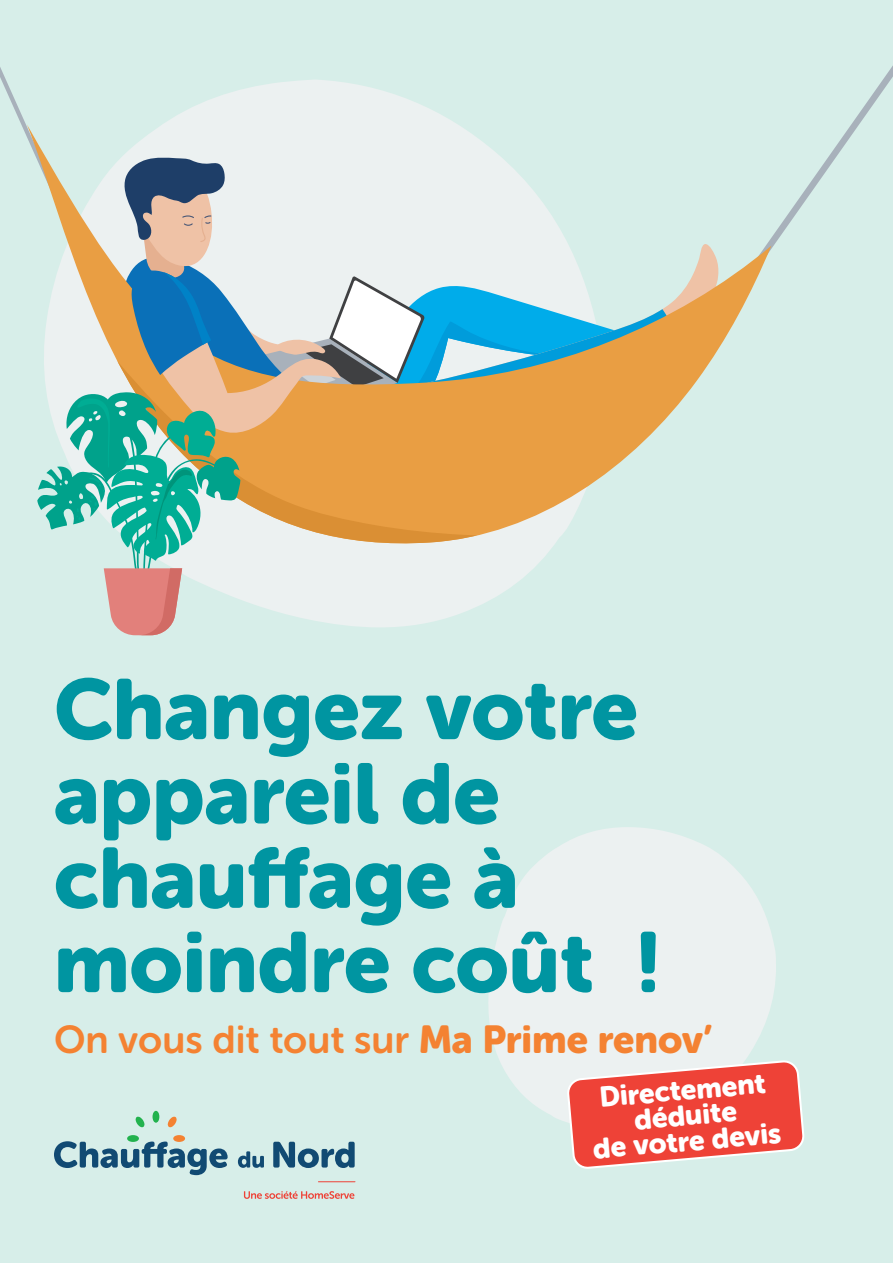
<style>
.page{position:relative;width:893px;height:1263px;background:#d7eee9}
.page>*{position:absolute;margin:0;border:0;box-sizing:border-box;transform-origin:0 0}
.t1{font:84.6px/84.3px "Museo Sans Rounded 900";color:#0095a1}
.t2{font:38.7px "Museo Sans Rounded 700";color:#f48232}
.t3{font:28.5px/25.5px "Museo Sans Rounded 900";color:#fff;text-align:center}
.s1{font-family:"Museo Sans Rounded 900"}
</style>
<div class="page">
<svg style="left:488px;top:827px;width:288px;height:295px;fill:#ecf1f1"></svg>
<svg style="left:771px;top:66px;width:122px;height:183px"></svg>
<svg style="left:676px;top:238px;width:95px;height:169px"></svg>
<svg style="left:0;top:67px;width:676px;height:568px"></svg>
<svg style="left:566px;top:1060px;width:239px;height:109px;background:#ec6d64"></svg>
<svg style="left:54px;top:1141px;width:174px;height:34px"></svg>
<svg style="left:238px;top:1151px;width:26px;height:17px"></svg>
<svg style="left:273px;top:1142px;width:82px;height:26px"></svg>
<hr style="left:318px;top:1181px;width:37px;height:1px;background:#ee4237">
<svg style="left:244px;top:1191px;width:110px;height:8px"></svg>
<div style="left:153px;top:1111px;width:6px;height:12px;background:#22b24e;border-radius:50%"></div>
<div style="left:173px;top:1135px;width:12px;height:7px;background:#f48232;border-radius:50%"></div>
<div style="left:127px;top:1135px;width:12px;height:7px;background:#22b24e;border-radius:50%"></div>
<svg style="left:168px;top:1116px;width:9px;height:11px"></svg>
<svg style="left:135px;top:1116px;width:10px;height:11px"></svg>
<p class="t1" style="left:54px;top:668px;width:608px">Changez votre appareil de chauffage à moindre coût !</p>
<p class="t2" style="left:54px;top:1018px;width:660px">On vous dit tout sur <span class="s1">Ma Prime renov’</span></p>
<p class="t3" style="left:587px;top:1086px;width:190px;rotate:-5deg">Directement déduite<br>de votre devis</p>
</div>
